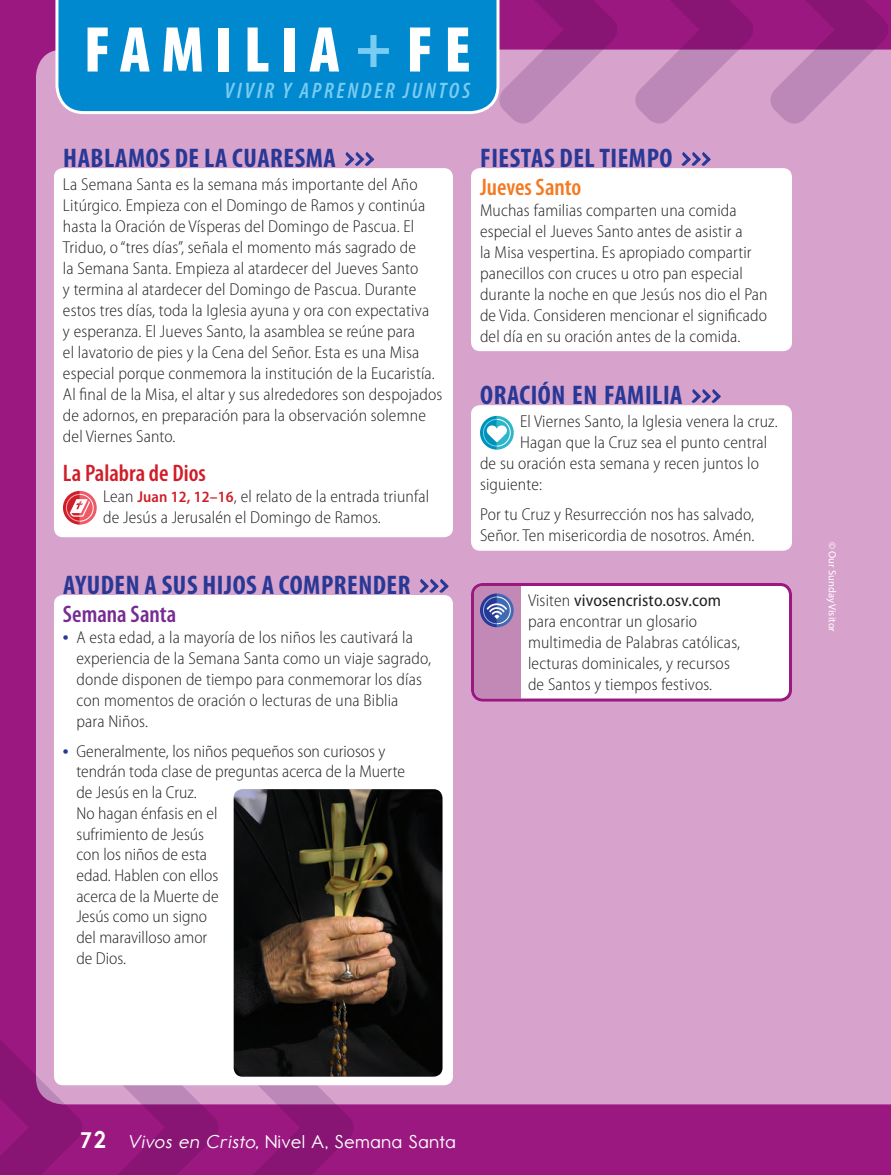
<style>
.page{position:relative;width:891px;height:1175px;background:#9c1881}
.page>*{position:absolute;margin:0;border:0;box-sizing:border-box;transform-origin:0 0}
.t1{font:900 condensed 65.25px "Myriad Pro";letter-spacing:.17em;color:#fff}
.t2{font:700 condensed 27px "Myriad Pro";letter-spacing:.02em;color:#273895}
.t3{font:600 condensed 24px "Myriad Pro";color:#d01e29}
.t4{font:600 condensed 24px "Myriad Pro";color:#f47921}
.t5{font:600 condensed 24px "Myriad Pro";color:#772a91}
.t6{font:italic 600 condensed 22.5px "Myriad Pro";letter-spacing:.12em;color:#79ccf2}
.t7{font:18.75px "Report School Rg";letter-spacing:.05em;color:#fff}
.t8{font:300 semi-condensed 17.25px/21px "Myriad Pro";letter-spacing:.01em;color:#231f20}
.t9{font:10.5px "Myriad Pro";color:#fff}
.s1{font-weight:700;font-stretch:semi-expanded;font-size:60px;color:#79ccf2}
.s2{font-weight:600;font-size:15.75px;color:#d01e29}
.s3{font-weight:700;font-stretch:normal;color:#273895}
.s4{font-weight:400}
.s5{font-family:"Report School Hv";font-size:24px}
.s6{font-style:italic}
</style>
<div class="page">
<div style="left:36px;top:50px;width:855px;height:1054px;background:#d7a2cc"></div>
<svg style="left:95px;top:1085px;width:129px;height:90px;background:#9f328a"></svg>
<svg style="left:230px;top:1085px;width:129px;height:90px;background:#9f328a"></svg>
<svg style="left:493px;top:0;width:130px;height:129px;background:#b768a9"></svg>
<div style="left:55px;top:0;width:444px;height:114px;background:#0089cf"></div>
<svg style="left:681px;top:152px;width:30px;height:15px"></svg>
<div style="left:471px;top:168px;width:321px;height:183px;background:#fff;border-radius:9px"></div>
<svg style="left:691px;top:389px;width:30px;height:15px"></svg>
<div style="left:471px;top:405px;width:321px;height:146px;background:#fff;border-radius:9px"></div>
<svg style="left:480px;top:416px;width:34px;height:34px"></svg>
<svg style="left:419px;top:579px;width:30px;height:14px"></svg>
<div style="left:54px;top:595px;width:399px;height:490px;background:#fff;border-radius:9px"></div>
<svg style="left:345px;top:152px;width:29px;height:15px"></svg>
<div style="left:54px;top:168px;width:399px;height:369px;background:#fff;border-radius:9px"></div>
<svg style="left:63px;top:491px;width:34px;height:34px"></svg>
<img style="left:234px;top:789px;width:208px;height:287px">
<div style="left:472px;top:584px;width:318px;height:116px;background:#fff;border-radius:10px"></div>
<div style="left:474px;top:586px;width:46px;height:112px;background:#c289b7"></div>
<svg style="left:480px;top:593px;width:34px;height:34px"></svg>
<div style="left:471px;top:583px;width:321px;height:118px;border:3px solid #9c1881;border-radius:10px"></div>
<svg style="left:0;top:1027px;width:84px;height:148px;background:#a84996"></svg>
<svg style="left:629px;top:0;width:262px;height:129px;background:#b666a8"></svg>
<h1 class="t1" style="left:84px;top:13px;width:389px">FAMILIA<span class="s1">+</span>FE</h1>
<h3 class="t6" style="left:225px;top:79px;width:247px">VIVIR Y APRENDER JUNTOS</h3>
<h2 class="t2" style="left:63px;top:141px;width:274px">HABLAMOS DE LA CUARESMA</h2>
<p class="t8" style="left:63px;top:174px;width:381px">La Semana Santa es la semana más importante del Año Litúrgico. Empieza con el Domingo de Ramos y continúa hasta la Oración de Vísperas del Domingo de Pascua. El Triduo, o “tres días”, señala el momento más sagrado de<br>la Semana Santa. Empieza al atardecer del Jueves Santo<br>y termina al atardecer del Domingo de Pascua. Durante estos tres días, toda la Iglesia ayuna y ora con expectativa<br>y esperanza. El Jueves Santo, la asamblea se reúne para<br>el lavatorio de pies y la Cena del Señor. Esta es una Misa especial porque conmemora la institución de la Eucaristía.<br>Al final de la Misa, el altar y sus alrededores son despojados de adornos, en preparación para la observación solemne del Viernes Santo.</p>
<h3 class="t3" style="left:63px;top:460px;width:145px">La Palabra de Dios</h3>
<p class="t8" style="left:103px;top:486px;width:327px">Lean <span class="s2">Juan 12, 12–16</span>, el relato de la entrada triunfal de Jesús a Jerusalén el Domingo de Ramos.</p>
<h2 class="t2" style="left:63px;top:568px;width:349px">AYUDEN A SUS HIJOS A COMPRENDER</h2>
<h3 class="t5" style="left:63px;top:601px;width:115px">Semana Santa</h3>
<p class="t8" style="left:76px;top:627px;width:356px;text-indent:-14px"><span class="s3">•</span> A esta edad, a la mayoría de los niños les cautivará la experiencia de la Semana Santa como un viaje sagrado, donde disponen de tiempo para conmemorar los días con momentos de oración o lecturas de una Biblia<br>para Niños.</p>
<p class="t8" style="left:76px;top:741px;width:330px;text-indent:-14px"><span class="s3">•</span> Generalmente, los niños pequeños son curiosos y tendrán toda clase de preguntas acerca de la Muerte de Jesús en la Cruz.<br>No hagan énfasis en el<br>sufrimiento de Jesús<br>con los niños de esta<br>edad. Hablen con ellos<br>acerca de la Muerte de<br>Jesús como un signo<br>del maravilloso amor<br>de Dios.</p>
<h2 class="t2" style="left:480px;top:141px;width:194px">FIESTAS DEL TIEMPO</h2>
<h3 class="t4" style="left:480px;top:174px;width:103px">Jueves Santo</h3>
<p class="t8" style="left:480px;top:200px;width:289px">Muchas familias comparten una comida especial el Jueves Santo antes de asistir a<br>la Misa vespertina. Es apropiado compartir panecillos con cruces u otro pan especial durante la noche en que Jesús nos dio el Pan de Vida. Consideren mencionar el significado del día en su oración antes de la comida.</p>
<h2 class="t2" style="left:480px;top:378px;width:204px">ORACIÓN EN FAMILIA</h2>
<p class="t8" style="left:520px;top:411px;width:259px">El Viernes Santo, la Iglesia venera la cruz.</p>
<p class="t8" style="left:520px;top:432px;width:249px">Hagan que la Cruz sea el punto central</p>
<p class="t8" style="left:480px;top:453px;width:280px">de su oración esta semana y recen juntos lo</p>
<p class="t8" style="left:480px;top:474px;width:64px">siguiente:</p>
<p class="t8" style="left:480px;top:504px;width:276px">Por tu Cruz y Resurrección nos has salvado,<br>Señor. Ten misericordia de nosotros. Amén.</p>
<p class="t8" style="left:528px;top:590px;width:214px">Visiten <span class="s4">vivosencristo.osv.com </span>para encontrar un glosario multimedia de Palabras católicas, lecturas dominicales, y recursos de Santos y tiempos festivos.</p>
<p class="t9" style="left:839px;top:542px;width:91px;rotate:90deg">© Our Sunday Visitor</p>
<p class="t7" style="left:81px;top:1130px;width:376px"><span class="s5">72</span> <span class="s6">Vivos en Cristo,</span> Nivel A, Semana Santa</p>
</div>
